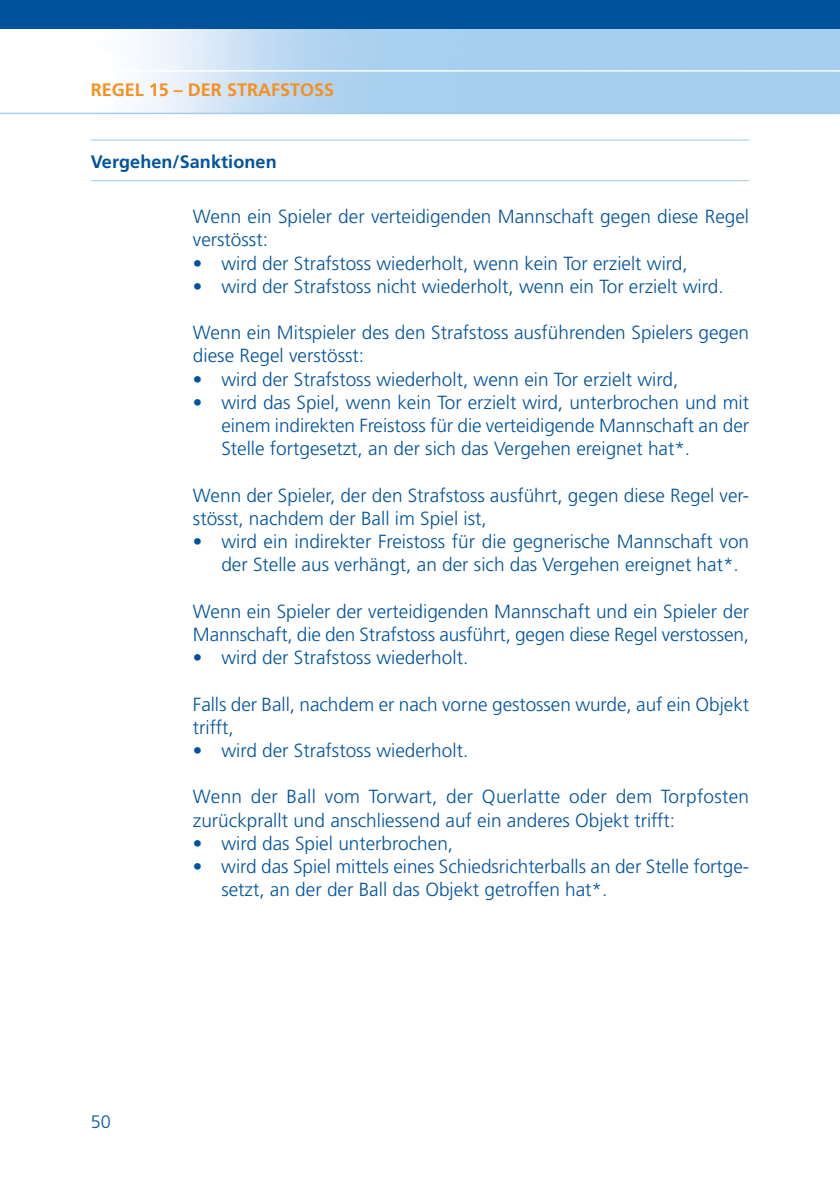
<style>
.page{position:relative;width:840px;height:1191px;background:#fff}
.page>*{position:absolute;margin:0;border:0;box-sizing:border-box;transform-origin:0 0}
.t1{font:300 19px/23.2px "Frutiger";color:#00539b}
.t2{font:700 18px "Frutiger";color:#f78f1e}
.t3{font:700 18px "Frutiger";letter-spacing:.005em;color:#00539b}
.t4{font:300 18px "Frutiger";color:#00539b}
</style>
<div class="page">
<img style="left:0;top:28px;width:839px;height:85px">
<div style="left:0;top:0;width:839px;height:28px;background:#00539b"></div>
<hr style="left:0;top:70px;width:839px;height:2px;background:#fff">
<hr style="left:0;top:113px;width:839px;height:1px;background:#9fcbed">
<hr style="left:91px;top:140px;width:657px;height:1px;background:#9fcbed">
<hr style="left:91px;top:180px;width:657px;height:1px;background:#9fcbed">
<p class="t2" style="left:91px;top:82px;width:245px">REGEL 15 – DER STRAFSTOSS</p>
<p class="t3" style="left:91px;top:154px;width:187px">Vergehen/Sanktionen</p>
<p class="t1" style="left:193px;top:206px;width:557px">Wenn ein Spieler der verteidigenden Mannschaft gegen diese Regel verstösst:</p>
<p class="t1" style="left:193px;top:253px;width:496px">• wird der Strafstoss wiederholt, wenn kein Tor erzielt wird,</p>
<p class="t1" style="left:193px;top:276px;width:532px">• wird der Strafstoss nicht wiederholt, wenn ein Tor erzielt wird.</p>
<p class="t1" style="left:193px;top:322px;width:557px">Wenn ein Mitspieler des den Strafstoss ausführenden Spielers gegen diese Regel verstösst:</p>
<p class="t1" style="left:193px;top:369px;width:486px">• wird der Strafstoss wiederholt, wenn ein Tor erzielt wird,</p>
<p class="t1" style="left:221px;top:392px;width:529px;text-align:justify;text-indent:-28px">• wird das Spiel, wenn kein Tor erzielt wird, unterbrochen und mit einem indirekten Freistoss für die verteidigende Mannschaft an der Stelle fortgesetzt, an der sich das Vergehen ereignet hat*.</p>
<p class="t1" style="left:193px;top:485px;width:557px">Wenn der Spieler, der den Strafstoss ausführt, gegen diese Regel ver&shy;stösst, nachdem der Ball im Spiel ist,</p>
<p class="t1" style="left:221px;top:531px;width:529px;text-indent:-28px">• wird ein indirekter Freistoss für die gegnerische Mannschaft von der Stelle aus verhängt, an der sich das Vergehen ereignet hat*.</p>
<p class="t1" style="left:193px;top:601px;width:557px">Wenn ein Spieler der verteidigenden Mannschaft und ein Spieler der<br>Mannschaft, die den Strafstoss ausführt, gegen diese Regel verstossen,</p>
<p class="t1" style="left:193px;top:647px;width:277px">• wird der Strafstoss wiederholt.</p>
<p class="t1" style="left:193px;top:694px;width:557px">Falls der Ball, nachdem er nach vorne gestossen wurde, auf ein Objekt trifft,</p>
<p class="t1" style="left:193px;top:740px;width:277px">• wird der Strafstoss wiederholt.</p>
<p class="t1" style="left:193px;top:786px;width:557px">Wenn der Ball vom Torwart, der Querlatte oder dem Torpfosten zurückprallt und anschliessend auf ein anderes Objekt trifft:</p>
<p class="t1" style="left:193px;top:833px;width:261px">• wird das Spiel unterbrochen,</p>
<p class="t1" style="left:221px;top:856px;width:529px;text-indent:-28px">• wird das Spiel mittels eines Schiedsrichterballs an der Stelle fortge&shy;setzt, an der der Ball das Objekt getroffen hat*.</p>
<p class="t4" style="left:91px;top:1114px;width:22px">50</p>
</div>
